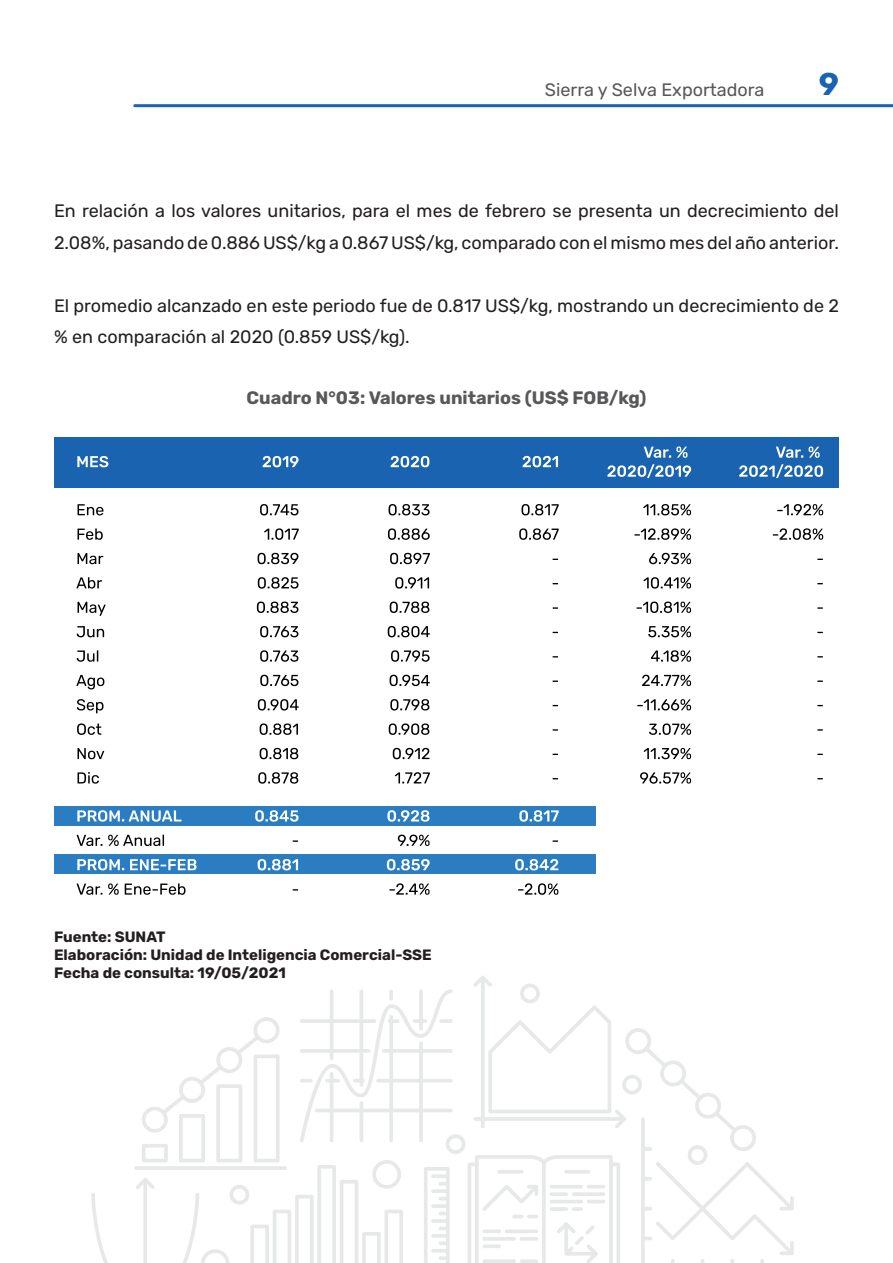
<style>
.page{position:relative;width:893px;height:1263px;background:#fff}
.page>*{position:absolute;margin:0;border:0;box-sizing:border-box;transform-origin:0 0}
.t1{font:700 31.5px "Rubik";color:#1a63b0}
.t2{font:18px/31.5px "Rubik";color:#231f20}
.t3{font:700 18px "Rubik";color:#57585a}
.t4{font:18px "Rubik";color:#57585a}
.t5{font:700 15px/18px "Rubik";color:#231f20}
</style>
<div class="page">
<hr style="left:135px;top:104px;width:758px;height:3px;background:#1a63b0">
<svg style="left:91px;top:976px;width:703px;height:287px"></svg>
<div style="left:54px;top:437px;width:785px;height:51px;background:#1a63b0"></div>
<div style="left:54px;top:806px;width:541px;height:20px;background:#2a7dc1"></div>
<div style="left:54px;top:854px;width:541px;height:20px;background:#2a7dc1"></div>
<svg style="left:78px;top:504px;width:25px;height:11px"></svg>
<svg style="left:78px;top:528px;width:25px;height:12px"></svg>
<svg style="left:78px;top:553px;width:25px;height:11px"></svg>
<svg style="left:76px;top:577px;width:26px;height:12px"></svg>
<svg style="left:78px;top:602px;width:28px;height:14px"></svg>
<svg style="left:77px;top:626px;width:27px;height:11px"></svg>
<svg style="left:77px;top:650px;width:21px;height:12px"></svg>
<svg style="left:76px;top:675px;width:28px;height:14px"></svg>
<svg style="left:77px;top:699px;width:26px;height:14px"></svg>
<svg style="left:77px;top:723px;width:24px;height:12px"></svg>
<svg style="left:78px;top:748px;width:26px;height:11px"></svg>
<svg style="left:78px;top:772px;width:21px;height:12px"></svg>
<svg style="left:77px;top:810px;width:104px;height:12px"></svg>
<svg style="left:77px;top:835px;width:25px;height:11px"></svg>
<svg style="left:108px;top:835px;width:56px;height:11px"></svg>
<svg style="left:77px;top:859px;width:47px;height:11px"></svg>
<svg style="left:130px;top:859px;width:67px;height:11px"></svg>
<svg style="left:77px;top:883px;width:25px;height:12px"></svg>
<svg style="left:108px;top:883px;width:11px;height:12px"></svg>
<svg style="left:125px;top:883px;width:61px;height:12px"></svg>
<svg style="left:260px;top:504px;width:38px;height:11px"></svg>
<svg style="left:264px;top:528px;width:35px;height:12px"></svg>
<svg style="left:258px;top:553px;width:40px;height:11px"></svg>
<svg style="left:258px;top:577px;width:40px;height:12px"></svg>
<svg style="left:257px;top:601px;width:41px;height:12px"></svg>
<svg style="left:260px;top:626px;width:38px;height:11px"></svg>
<svg style="left:260px;top:650px;width:38px;height:12px"></svg>
<svg style="left:260px;top:675px;width:38px;height:11px"></svg>
<svg style="left:258px;top:699px;width:41px;height:11px"></svg>
<svg style="left:260px;top:723px;width:38px;height:12px"></svg>
<svg style="left:260px;top:748px;width:38px;height:11px"></svg>
<svg style="left:258px;top:772px;width:40px;height:12px"></svg>
<svg style="left:255px;top:810px;width:44px;height:12px"></svg>
<svg style="left:258px;top:859px;width:40px;height:11px"></svg>
<svg style="left:389px;top:504px;width:41px;height:11px"></svg>
<svg style="left:388px;top:528px;width:42px;height:12px"></svg>
<svg style="left:390px;top:553px;width:40px;height:11px"></svg>
<svg style="left:395px;top:577px;width:34px;height:12px"></svg>
<svg style="left:390px;top:601px;width:39px;height:12px"></svg>
<svg style="left:388px;top:626px;width:42px;height:11px"></svg>
<svg style="left:391px;top:650px;width:39px;height:12px"></svg>
<svg style="left:390px;top:675px;width:40px;height:11px"></svg>
<svg style="left:390px;top:699px;width:39px;height:11px"></svg>
<svg style="left:389px;top:723px;width:40px;height:12px"></svg>
<svg style="left:393px;top:748px;width:36px;height:11px"></svg>
<svg style="left:395px;top:772px;width:35px;height:11px"></svg>
<svg style="left:387px;top:810px;width:42px;height:12px"></svg>
<svg style="left:398px;top:835px;width:32px;height:11px"></svg>
<svg style="left:387px;top:859px;width:43px;height:11px"></svg>
<svg style="left:389px;top:883px;width:41px;height:12px"></svg>
<svg style="left:521px;top:504px;width:38px;height:11px"></svg>
<svg style="left:519px;top:528px;width:40px;height:12px"></svg>
<svg style="left:519px;top:810px;width:40px;height:12px"></svg>
<svg style="left:515px;top:859px;width:43px;height:11px"></svg>
<svg style="left:518px;top:883px;width:40px;height:12px"></svg>
<svg style="left:643px;top:504px;width:48px;height:11px"></svg>
<svg style="left:634px;top:528px;width:57px;height:12px"></svg>
<svg style="left:649px;top:553px;width:42px;height:11px"></svg>
<svg style="left:643px;top:577px;width:48px;height:12px"></svg>
<svg style="left:636px;top:601px;width:55px;height:12px"></svg>
<svg style="left:648px;top:626px;width:43px;height:11px"></svg>
<svg style="left:651px;top:650px;width:40px;height:12px"></svg>
<svg style="left:642px;top:675px;width:49px;height:11px"></svg>
<svg style="left:637px;top:699px;width:54px;height:11px"></svg>
<svg style="left:649px;top:723px;width:42px;height:12px"></svg>
<svg style="left:644px;top:748px;width:47px;height:11px"></svg>
<svg style="left:640px;top:772px;width:51px;height:12px"></svg>
<svg style="left:777px;top:504px;width:46px;height:11px"></svg>
<svg style="left:773px;top:528px;width:50px;height:12px"></svg>
<svg style="left:817px;top:607px;width:6px;height:2px"></svg>
<svg style="left:817px;top:680px;width:6px;height:2px"></svg>
<svg style="left:817px;top:729px;width:6px;height:2px"></svg>
<svg style="left:77px;top:456px;width:31px;height:11px"></svg>
<svg style="left:263px;top:456px;width:36px;height:11px"></svg>
<svg style="left:391px;top:456px;width:38px;height:11px"></svg>
<svg style="left:523px;top:456px;width:35px;height:11px"></svg>
<svg style="left:644px;top:446px;width:43px;height:12px"></svg>
<svg style="left:607px;top:464px;width:84px;height:14px"></svg>
<svg style="left:776px;top:447px;width:27px;height:11px"></svg>
<svg style="left:809px;top:446px;width:11px;height:12px"></svg>
<svg style="left:739px;top:464px;width:84px;height:14px"></svg>
<p class="t4" style="left:545px;top:79px;width:221px">Sierra y Selva Exportadora</p>
<h1 class="t1" style="left:819px;top:67px;width:22px">9</h1>
<p class="t2" style="left:54px;top:196px;width:786px">En relación a los valores unitarios, para el mes de febrero se presenta un decrecimiento del<br>2.08%, pasando de 0.886 US$/kg a 0.867 US$/kg, comparado con el mismo mes del año anterior.</p>
<p class="t2" style="left:54px;top:290px;width:786px">El promedio alcanzado en este periodo fue de 0.817 US$/kg, mostrando un decrecimiento de 2 % en comparación al 2020 (0.859 US$/kg).</p>
<p class="t3" style="left:247px;top:387px;width:401px">Cuadro N°03: Valores unitarios (US$ FOB/kg)</p>
<p class="t5" style="left:54px;top:928px;width:379px">Fuente: SUNAT<br>Elaboración: Unidad de Inteligencia Comercial-SSE<br>Fecha de consulta: 19/05/2021</p>
</div>
